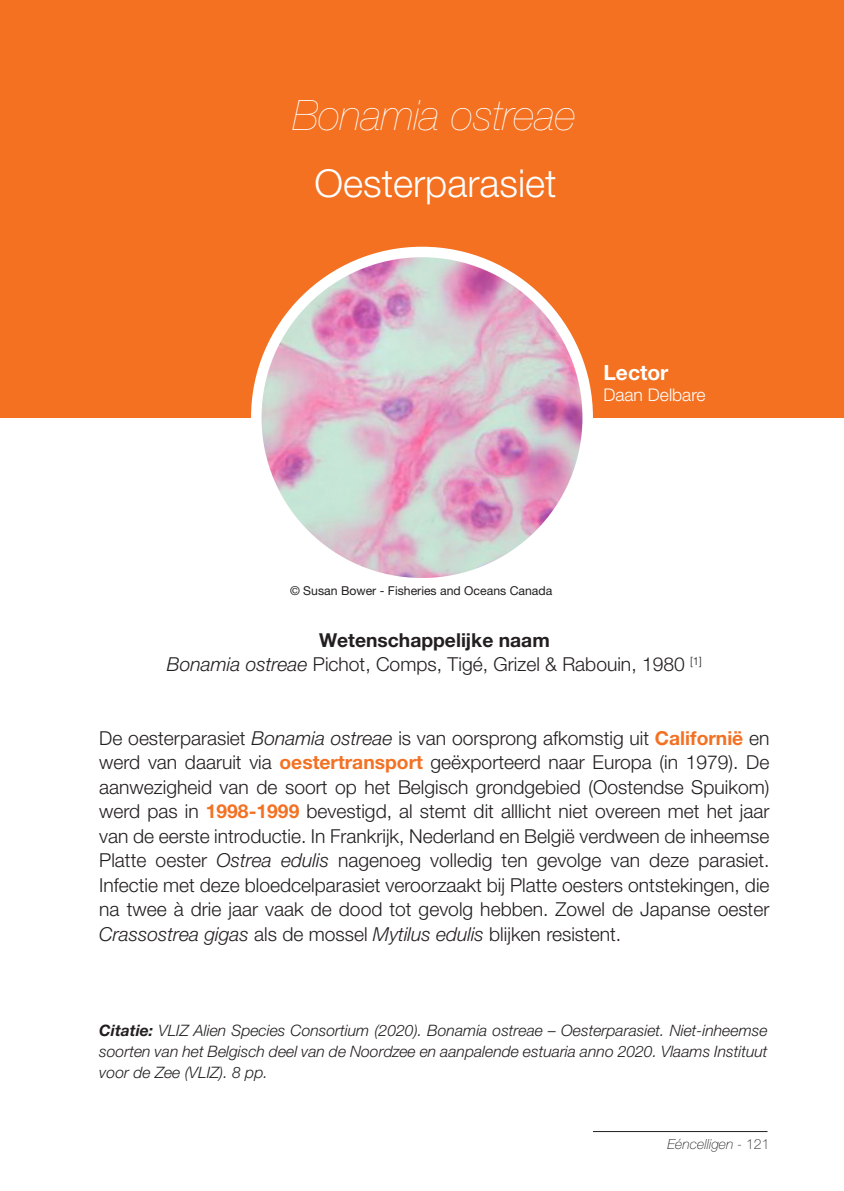
<style>
.page{position:relative;width:844px;height:1191px;background:#fff}
.page>*{position:absolute;margin:0;border:0;box-sizing:border-box;transform-origin:0 0}
.t1{font:italic 200 42px "Helvetica Neue LT Pro";color:#fff}
.t2{font:300 38.5px "Helvetica Neue LT Pro";color:#fff}
.t3{font:700 21px "Helvetica Neue LT Pro";color:#fff}
.t4{font:300 19.25px/24.5px "Helvetica Neue LT Pro";color:#231f20;text-align:justify}
.t5{font:700 19.25px "Helvetica Neue LT Pro";color:#231f20}
.t6{font:300 17.5px "Helvetica Neue LT Pro";color:#fff}
.t7{font:italic 300 15.75px/21px "Helvetica Neue LT Pro";color:#231f20;text-align:justify}
.t8{font:italic 100 14px "Helvetica Neue LT Pro";color:#231f20}
.t9{font:12.25px "Helvetica Neue LT Pro";color:#231f20}
.s1{font-style:italic}
.s2{font-weight:700;color:#f37123}
.s3{font-weight:700}
.s4{font-style:normal}
</style>
<div class="page">
<hr style="left:592px;top:1131px;width:175px;height:1px;background:#231f20">
<div style="left:0;top:0;width:843px;height:417px;background:#f37121"></div>
<img style="left:256px;top:252px;width:331px;height:331px;border-radius:166px">
<div style="left:251px;top:247px;width:341px;height:341px;border:10px solid #fff;border-radius:50%"></div>
<p class="t1" style="left:292px;top:91px;width:285px">Bonamia ostreae</p>
<p class="t2" style="left:314px;top:160px;width:243px">Oesterparasiet</p>
<p class="t3" style="left:603px;top:359px;width:66px">Lector</p>
<p class="t6" style="left:603px;top:384px;width:104px">Daan Delbare</p>
<p class="t9" style="left:290px;top:583px;width:264px">© Susan Bower - Fisheries and Oceans Canada</p>
<p class="t5" style="left:319px;top:628px;width:232px">Wetenschappelijke naam</p>
<p class="t4" style="left:167px;top:651px;width:536px"><span class="s1">Bonamia ostreae</span> Pichot, Comps, Tigé, Grizel &amp; Rabouin, 1980 <sup>[1]</sup></p>
<p class="t4" style="left:99px;top:725px;width:671px">De oesterparasiet <span class="s1">Bonamia ostreae</span> is van oorsprong afkomstig uit <span class="s2">Californië</span> en werd van daaruit via <span class="s2">oestertransport</span> geëxporteerd naar Europa (in 1979). De aanwezigheid van de soort op het Belgisch grondgebied (Oostendse Spuikom) werd pas in <span class="s2">1998-1999</span> bevestigd, al stemt dit alllicht niet overeen met het jaar van de eerste introductie. In Frankrijk, Nederland en België verdween de inheemse Platte oester <span class="s1">Ostrea edulis</span> nagenoeg volledig ten gevolge van deze parasiet.<br>Infectie met deze bloedcelparasiet veroorzaakt bij Platte oesters ontstekingen, die na twee à drie jaar vaak de dood tot gevolg hebben. Zowel de Japanse oester <span class="s1">Crassostrea gigas</span> als de mossel <span class="s1">Mytilus edulis</span> blijken resistent.</p>
<p class="t7" style="left:99px;top:1019px;width:669px"><span class="s3">Citatie:</span> VLIZ Alien Species Consortium (2020). Bonamia ostreae – Oesterparasiet. Niet-inheemse soorten van het Belgisch deel van de Noordzee en aanpalende estuaria anno 2020. Vlaams Instituut voor de Zee (VLIZ). 8 pp.</p>
<p class="t8" style="left:667px;top:1136px;width:103px">Eéncelligen <span class="s4">- 121</span></p>
</div>
